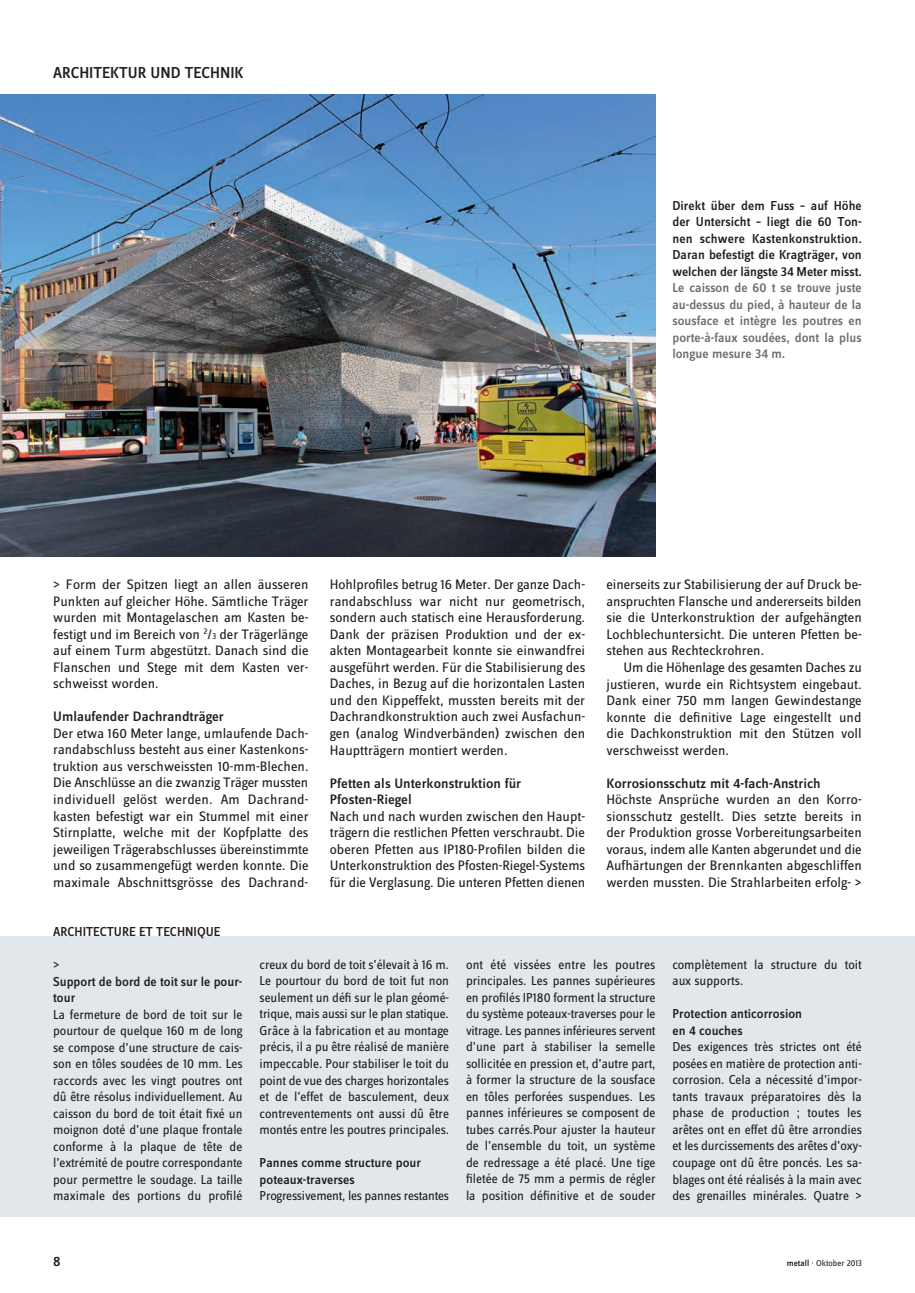
<style>
.page{position:relative;width:915px;height:1293px;background:#fff}
.page>*{position:absolute;margin:0;border:0;box-sizing:border-box;transform-origin:0 0}
.DE_rubrik_11{font:500 16.5px "Zine Sans Dis";color:#231f20}
.DE_Grundtext_ohne_EZ{font:14.25px/16.5px "Zine Sans Dis";color:#231f20;text-align:justify}
.DE_Grundtext_ohne_EZ-2{font:500 14.25px "Zine Sans Dis";color:#231f20}
.FR_Grundtext_ohne_EZ{font:13.5px/16.5px "Zine Sans Dis";letter-spacing:-.005em;color:#231f20;text-align:justify}
.DE_Legende_9__medium{font:500 13.5px/16.5px "Zine Sans Dis";letter-spacing:-.005em;color:#231f20;text-align:justify}
.FR_Legende_9__medium{font:500 13.5px/16.5px "Zine Sans Dis";color:#6c6d70;text-align:justify}
.FR_Grundtext_ohne_EZ-2{font:500 13.5px/16.5px "Zine Sans Dis";color:#231f20}
.FR_rubrik_9__med{font:500 13.5px "Zine Sans Dis";color:#231f20}
.t1{font:9px "Zine Sans Dis";color:#231f20}
.s1{font-size:9px}
.s2{font-weight:500}
</style>
<div class="page">
<div style="left:0;top:936px;width:914px;height:280px;background:#e1e7ea"></div>
<img style="left:0;top:94px;width:655px;height:462px">
<img style="left:914px;top:936px;width:1px;height:218px">
<p class="DE_rubrik_11" style="left:53px;top:64px;width:192px">ARCHITEKTUR UND TECHNIK</p>
<p class="DE_Legende_9__medium" style="left:672px;top:198px;width:191px">Direkt über dem Fuss – auf Höhe der Untersicht – liegt die 60 Ton&shy;nen schwere Kastenkonstruktion.<br>Daran befestigt die Kragträger, von welchen der längste 34 Meter misst.</p>
<p class="FR_Legende_9__medium" style="left:672px;top:280px;width:191px">Le caisson de 60 t se trouve juste au-dessus du pied, à hauteur de la sousface et intègre les poutres en porte-à-faux soudées, dont la plus longue mesure 34 m.</p>
<p class="DE_Grundtext_ohne_EZ" style="left:53px;top:577px;width:257px">&gt; Form der Spitzen liegt an allen äusseren Punkten auf gleicher Höhe. Sämtliche Träger wurden mit Montagelaschen am Kasten be&shy;festigt und im Bereich von <sup>2</sup>/<span class="s1">3</span> der Trägerlänge auf einem Turm abgestützt. Danach sind die Flanschen und Stege mit dem Kasten ver&shy;schweisst worden.</p>
<p class="DE_Grundtext_ohne_EZ-2" style="left:53px;top:709px;width:172px">Umlaufender Dachrandträger</p>
<p class="DE_Grundtext_ohne_EZ" style="left:53px;top:725px;width:257px">Der etwa 160 Meter lange, umlaufende Dach&shy;randabschluss besteht aus einer Kastenkons&shy;truktion aus verschweissten 10-mm-Blechen.<br>Die Anschlüsse an die zwanzig Träger mussten individuell gelöst werden. Am Dachrand&shy;kasten befestigt war ein Stummel mit einer Stirnplatte, welche mit der Kopfplatte des jeweiligen Trägerabschlusses übereinstimmte und so zusammengefügt werden konnte. Die maximale Abschnittsgrösse des Dachrand-</p>
<p class="FR_rubrik_9__med" style="left:53px;top:925px;width:169px">ARCHITECTURE ET TECHNIQUE</p>
<p class="DE_Grundtext_ohne_EZ" style="left:330px;top:577px;width:257px">Hohlprofiles betrug 16 Meter. Der ganze Dach&shy;randabschluss war nicht nur geometrisch, sondern auch statisch eine Herausforderung.<br>Dank der präzisen Produktion und der ex&shy;akten Montagearbeit konnte sie einwandfrei ausgeführt werden. Für die Stabilisierung des Daches, in Bezug auf die horizontalen Lasten und den Kippeffekt, mussten bereits mit der Dachrandkonstruktion auch zwei Ausfachun&shy;gen (analog Windverbänden) zwischen den Hauptträgern montiert werden.</p>
<p class="DE_Grundtext_ohne_EZ-2" style="left:330px;top:775px;width:193px">Pfetten als Unterkonstruktion für</p>
<p class="DE_Grundtext_ohne_EZ-2" style="left:330px;top:792px;width:83px">Pfosten-Riegel</p>
<p class="DE_Grundtext_ohne_EZ" style="left:330px;top:808px;width:257px">Nach und nach wurden zwischen den Haupt&shy;trägern die restlichen Pfetten verschraubt. Die oberen Pfetten aus IP180-Profilen bilden die Unterkonstruktion des Pfosten-Riegel-Systems für die Verglasung. Die unteren Pfetten dienen</p>
<p class="DE_Grundtext_ohne_EZ" style="left:606px;top:577px;width:257px">einerseits zur Stabilisierung der auf Druck be&shy;anspruchten Flansche und andererseits bilden sie die Unterkonstruktion der aufgehängten Lochblechuntersicht. Die unteren Pfetten be&shy;stehen aus Rechteckrohren.</p>
<p class="DE_Grundtext_ohne_EZ" style="left:606px;top:659px;width:257px;text-indent:17px">Um die Höhenlage des gesamten Daches zu justieren, wurde ein Richtsystem eingebaut.<br>Dank einer 750 mm langen Gewindestange konnte die definitive Lage eingestellt und die Dachkonstruktion mit den Stützen voll verschweisst werden.</p>
<p class="DE_Grundtext_ohne_EZ-2" style="left:606px;top:775px;width:216px">Korrosionsschutz mit 4-fach-Anstrich</p>
<p class="DE_Grundtext_ohne_EZ" style="left:606px;top:791px;width:257px">Höchste Ansprüche wurden an den Korro&shy;sionsschutz gestellt. Dies setzte bereits in der Produktion grosse Vorbereitungsarbeiten voraus, indem alle Kanten abgerundet und die Aufhärtungen der Brennkanten abgeschliffen werden mussten. Die Strahlarbeiten erfolg- &gt;</p>
<p class="FR_Grundtext_ohne_EZ" style="left:53px;top:957px;width:8px">&gt;</p>
<p class="FR_Grundtext_ohne_EZ-2" style="left:53px;top:973px;width:191px">Support de bord de toit sur le pour&shy;tour</p>
<p class="FR_Grundtext_ohne_EZ" style="left:53px;top:1006px;width:191px">La fermeture de bord de toit sur le pourtour de quelque 160 m de long se compose d’une structure de cais&shy;son en tôles soudées de 10 mm. Les raccords avec les vingt poutres ont dû être résolus individuellement. Au caisson du bord de toit était fixé un moignon doté d’une plaque frontale conforme à la plaque de tête de l’extrémité de poutre correspondante pour permettre le soudage. La taille maximale des portions du profilé</p>
<p class="FR_Grundtext_ohne_EZ" style="left:259px;top:957px;width:191px">creux du bord de toit s’élevait à 16 m.<br>Le pourtour du bord de toit fut non seulement un défi sur le plan géomé&shy;trique, mais aussi sur le plan statique.<br>Grâce à la fabrication et au montage précis, il a pu être réalisé de manière impeccable. Pour stabiliser le toit du point de vue des charges horizontales et de l’effet de basculement, deux contreventements ont aussi dû être montés entre les poutres principales.</p>
<p class="FR_Grundtext_ohne_EZ-2" style="left:259px;top:1155px;width:163px">Pannes comme structure pour</p>
<p class="FR_Grundtext_ohne_EZ-2" style="left:259px;top:1171px;width:97px">poteaux-traverses</p>
<p class="FR_Grundtext_ohne_EZ" style="left:259px;top:1188px;width:191px">Progressivement, les pannes restantes</p>
<p class="FR_Grundtext_ohne_EZ" style="left:466px;top:957px;width:191px">ont été vissées entre les poutres principales. Les pannes supérieures en profilés IP180 forment la structure du système poteaux-traverses pour le vitrage. Les pannes inférieures servent d’une part à stabiliser la semelle sollicitée en pression et, d’autre part, à former la structure de la sousface en tôles perforées suspendues. Les pannes inférieures se composent de tubes carrés.Pour ajuster la hauteur de l’ensemble du toit, un système de redressage a été placé. Une tige filetée de 75 mm a permis de régler la position définitive et de souder</p>
<p class="FR_Grundtext_ohne_EZ" style="left:672px;top:957px;width:191px">complètement la structure du toit aux supports.</p>
<p class="FR_Grundtext_ohne_EZ-2" style="left:672px;top:1006px;width:131px">Protection anticorrosion</p>
<p class="FR_Grundtext_ohne_EZ-2" style="left:672px;top:1022px;width:72px">en 4 couches</p>
<p class="FR_Grundtext_ohne_EZ" style="left:672px;top:1039px;width:191px">Des exigences très strictes ont été posées en matière de protection anti&shy;corrosion. Cela a nécessité d’impor&shy;tants travaux préparatoires dès la phase de production ; toutes les arêtes ont en effet dû être arrondies et les durcissements des arêtes d’oxy&shy;coupage ont dû être poncés. Les sa&shy;blages ont été réalisés à la main avec des grenailles minérales. Quatre &gt;</p>
<p class="DE_Grundtext_ohne_EZ-2" style="left:53px;top:1254px;width:9px">8</p>
<p class="t1" style="left:786px;top:1259px;width:76px"><span class="s2">metall</span> · Oktober 2013</p>
</div>
